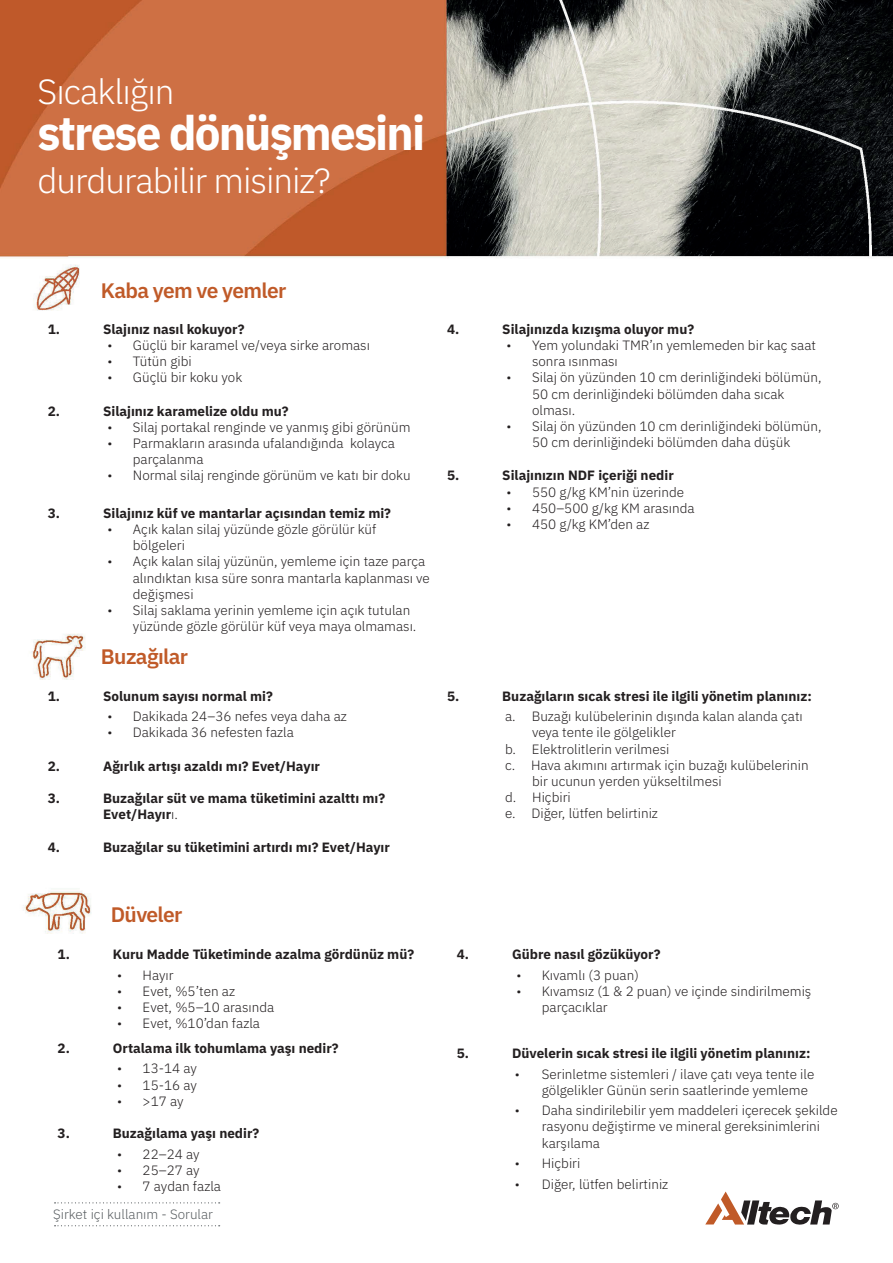
<style>
.page{position:relative;width:893px;height:1263px;background:#fff}
.page>*{position:absolute;margin:0;border:0;box-sizing:border-box;transform-origin:0 0}
.t1{font:700 47.7px "IBM Plex Sans";letter-spacing:-.04em;color:#fff;scale:.96 1}
.t2{font:300 34.95px "IBM Plex Sans";letter-spacing:-.03em;color:#fff}
.t3{font:600 21px "IBM Plex Sans";letter-spacing:-.03em;color:#c05a28}
.t4{font:300 13.5px/16.2px "IBM Plex Sans";color:#231f20}
.t5{font:700 13.5px/16.2px "IBM Plex Sans";color:#231f20}
.t6{font:300 13.5px "IBM Plex Sans";color:#595e61}
.s1{font-weight:300}
</style>
<div class="page">
<img style="left:0;top:0;width:893px;height:1227px">
<svg style="left:55px;top:1202px;width:165px;height:1px"></svg>
<svg style="left:55px;top:1225px;width:165px;height:1px"></svg>
<svg style="left:705px;top:1191px;width:134px;height:34px"></svg>
<h2 class="t2" style="left:38px;top:65px;width:138px">Sıcaklığın</h2>
<h1 class="t1" style="left:38px;top:95px;width:405px">strese dönüşmesini</h1>
<h2 class="t2" style="left:38px;top:155px;width:294px">durdurabilir misiniz?</h2>
<h3 class="t3" style="left:101px;top:274px;width:187px">Kaba yem ve yemler</h3>
<p class="t5" style="left:48px;top:320px;width:14px">1.</p>
<p class="t5" style="left:103px;top:320px;width:143px">Slajınız nasıl kokuyor?</p>
<p class="t4" style="left:107px;top:336px;width:264px">• Güçlü bir karamel ve/veya sirke aroması</p>
<p class="t4" style="left:107px;top:352px;width:86px">• Tütün gibi</p>
<p class="t4" style="left:107px;top:368px;width:136px">• Güçlü bir koku yok</p>
<p class="t5" style="left:48px;top:401px;width:14px">2.</p>
<p class="t5" style="left:103px;top:401px;width:187px">Silajınız karamelize oldu mu?</p>
<p class="t4" style="left:107px;top:418px;width:305px">• Silaj portakal renginde ve yanmış gibi görünüm</p>
<p class="t4" style="left:133px;top:434px;width:264px;text-indent:-26px">• Parmakların arasında ufalandığında kolayca parçalanma</p>
<p class="t4" style="left:107px;top:466px;width:305px">• Normal silaj renginde görünüm ve katı bir doku</p>
<p class="t5" style="left:48px;top:504px;width:14px">3.</p>
<p class="t5" style="left:103px;top:504px;width:289px">Silajınız küf ve mantarlar açısından temiz mi?</p>
<p class="t4" style="left:133px;top:520px;width:245px;text-indent:-26px">• Açık kalan silaj yüzünde gözle görülür küf bölgeleri</p>
<p class="t4" style="left:133px;top:552px;width:299px;text-indent:-26px">• Açık kalan silaj yüzünün, yemleme için taze parça alındıktan kısa süre sonra mantarla kaplanması ve değişmesi</p>
<p class="t4" style="left:133px;top:601px;width:285px;text-indent:-26px">• Silaj saklama yerinin yemleme için açık tutulan yüzünde gözle görülür küf veya maya olmaması.</p>
<h3 class="t3" style="left:101px;top:640px;width:89px">Buzağılar</h3>
<p class="t5" style="left:48px;top:687px;width:14px">1.</p>
<p class="t5" style="left:103px;top:687px;width:171px">Solunum sayısı normal mi?</p>
<p class="t4" style="left:107px;top:707px;width:241px">• Dakikada 24–36 nefes veya daha az</p>
<p class="t4" style="left:107px;top:723px;width:188px">• Dakikada 36 nefesten fazla</p>
<p class="t5" style="left:48px;top:756px;width:14px">2.</p>
<p class="t5" style="left:103px;top:756px;width:218px">Ağırlık artışı azaldı mı? Evet/Hayır</p>
<p class="t5" style="left:48px;top:789px;width:14px">3.</p>
<p class="t5" style="left:103px;top:789px;width:284px">Buzağılar süt ve mama tüketimini azalttı mı?<br>Evet/Hayır<span class="s1">ı.</span></p>
<p class="t5" style="left:48px;top:838px;width:14px">4.</p>
<p class="t5" style="left:103px;top:838px;width:288px">Buzağılar su tüketimini artırdı mı? Evet/Hayır</p>
<p class="t5" style="left:447px;top:320px;width:14px">4.</p>
<p class="t5" style="left:502px;top:320px;width:193px">Silajınızda kızışma oluyor mu?</p>
<p class="t4" style="left:532px;top:336px;width:285px;text-indent:-26px">• Yem yolundaki TMR’ın yemlemeden bir kaç saat sonra ısınması</p>
<p class="t4" style="left:532px;top:368px;width:291px;text-indent:-26px">• Silaj ön yüzünden 10 cm derinliğindeki bölümün,<br>50 cm derinliğindeki bölümden daha sıcak olması.</p>
<p class="t4" style="left:507px;top:417px;width:317px;text-align:center">• Silaj ön yüzünden 10 cm derinliğindeki bölümün,<br>50 cm derinliğindeki bölümden daha düşük</p>
<p class="t5" style="left:447px;top:466px;width:14px">5.</p>
<p class="t5" style="left:502px;top:466px;width:173px">Silajınızın NDF içeriği nedir</p>
<p class="t4" style="left:507px;top:482px;width:179px">• 550 g/kg KM’nin üzerinde</p>
<p class="t4" style="left:507px;top:499px;width:189px">• 450–500 g/kg KM arasında</p>
<p class="t4" style="left:507px;top:515px;width:144px">• 450 g/kg KM’den az</p>
<p class="t5" style="left:447px;top:687px;width:14px">5.</p>
<p class="t5" style="left:502px;top:687px;width:311px">Buzağıların sıcak stresi ile ilgili yönetim planınız:</p>
<p class="t4" style="left:505px;top:707px;width:299px">a. Buzağı kulübelerinin dışında kalan alanda çatı</p>
<p class="t4" style="left:532px;top:723px;width:145px">veya tente ile gölgelikler</p>
<p class="t4" style="left:505px;top:739px;width:166px">b. Elektrolitlerin verilmesi</p>
<p class="t4" style="left:505px;top:756px;width:305px">c. Hava akımını artırmak için buzağı kulübelerinin</p>
<p class="t4" style="left:532px;top:772px;width:191px">bir ucunun yerden yükseltilmesi</p>
<p class="t4" style="left:505px;top:788px;width:67px">d. Hiçbiri</p>
<p class="t4" style="left:505px;top:804px;width:154px">e. Diğer, lütfen belirtiniz</p>
<h3 class="t3" style="left:111px;top:898px;width:73px">Düveler</h3>
<p class="t5" style="left:58px;top:945px;width:14px">1.</p>
<p class="t5" style="left:113px;top:945px;width:303px">Kuru Madde Tüketiminde azalma gördünüz mü?</p>
<p class="t4" style="left:117px;top:966px;width:58px">• Hayır</p>
<p class="t4" style="left:117px;top:982px;width:119px">• Evet, %5’ten az</p>
<p class="t4" style="left:117px;top:998px;width:159px">• Evet, %5–10 arasında</p>
<p class="t4" style="left:117px;top:1014px;width:144px">• Evet, %10’dan fazla</p>
<p class="t5" style="left:58px;top:1039px;width:14px">2.</p>
<p class="t5" style="left:113px;top:1039px;width:227px">Ortalama ilk tohumlama yaşı nedir?</p>
<p class="t4" style="left:117px;top:1059px;width:81px">• 13-14 ay</p>
<p class="t4" style="left:117px;top:1076px;width:81px">• 15-16 ay</p>
<p class="t4" style="left:117px;top:1092px;width:68px">• &gt;17 ay</p>
<p class="t5" style="left:58px;top:1124px;width:14px">3.</p>
<p class="t5" style="left:113px;top:1124px;width:148px">Buzağılama yaşı nedir?</p>
<p class="t4" style="left:117px;top:1145px;width:84px">• 22–24 ay</p>
<p class="t4" style="left:117px;top:1161px;width:84px">• 25–27 ay</p>
<p class="t4" style="left:117px;top:1177px;width:105px">• 7 aydan fazla</p>
<p class="t6" style="left:53px;top:1204px;width:161px">Şirket içi kullanım - Sorular</p>
<p class="t5" style="left:457px;top:945px;width:14px">4.</p>
<p class="t5" style="left:512px;top:945px;width:150px">Gübre nasıl gözüküyor?</p>
<p class="t4" style="left:516px;top:966px;width:124px">• Kıvamlı (3 puan)</p>
<p class="t4" style="left:542px;top:982px;width:271px;text-indent:-26px">• Kıvamsız (1 &amp; 2 puan) ve içinde sindirilmemiş parçacıklar</p>
<p class="t5" style="left:457px;top:1044px;width:14px">5.</p>
<p class="t5" style="left:512px;top:1044px;width:300px">Düvelerin sıcak stresi ile ilgili yönetim planınız:</p>
<p class="t4" style="left:542px;top:1064px;width:274px;text-indent:-27px">• Serinletme sistemleri / ilave çatı veya tente ile gölgelikler Günün serin saatlerinde yemleme</p>
<p class="t4" style="left:542px;top:1101px;width:297px;text-indent:-27px">• Daha sindirilebilir yem maddeleri içerecek şekilde rasyonu değiştirme ve mineral gereksinimlerini karşılama</p>
<p class="t4" style="left:515px;top:1154px;width:67px">• Hiçbiri</p>
<p class="t4" style="left:515px;top:1174px;width:155px">• Diğer, lütfen belirtiniz</p>
</div>
